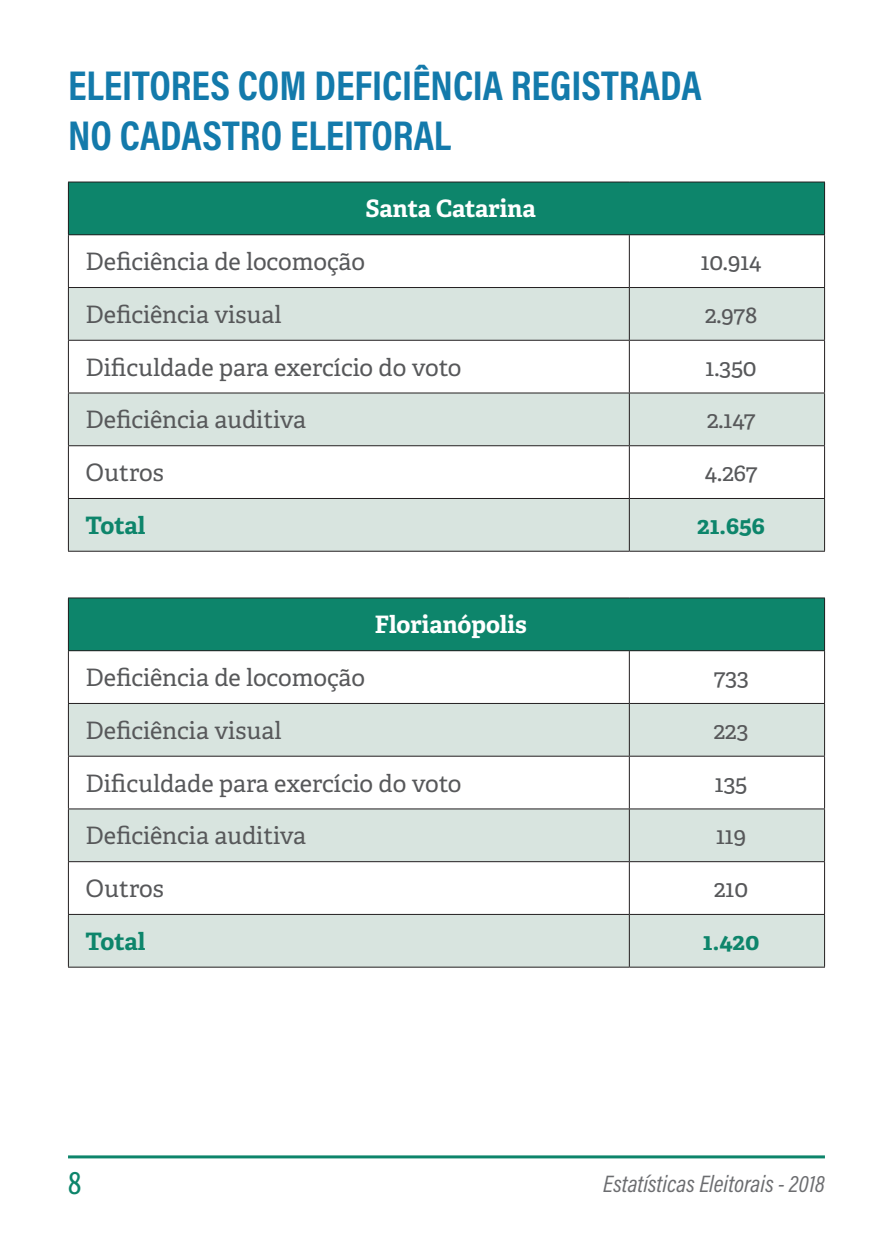
<style>
.page{position:relative;width:893px;height:1259px;background:#fff}
.page>*{position:absolute;margin:0;border:0;box-sizing:border-box;transform-origin:0 0}
.t1{font:700 42px/50.4px "Acumin Pro Cond";color:#137aab}
.t2{font:30px "Adelle Condensed";color:#0d856b}
.t3{font:24px "Adelle PE";color:#57585a}
.t4{font:italic 24px "Acumin Pro Cond";color:#6c6d70}
.t5{font:700 24px "Adelle PE";letter-spacing:-.005em;color:#fff}
.t6{font:700 24px "Adelle PE";letter-spacing:-.005em;color:#0d856b}
</style>
<div class="page">
<hr style="left:68px;top:1155px;width:757px;height:3px;background:#0d856b">
<div style="left:68px;top:182px;width:757px;height:53px;background:#0d856b"></div>
<svg style="left:69px;top:288px;width:755px;height:263px;fill:#d8e4df"></svg>
<hr style="left:68px;top:181px;width:561px;height:1px;background:#231f20">
<hr style="left:68px;top:182px;width:1px;height:52px;background:#231f20">
<hr style="left:629px;top:181px;width:196px;height:1px;background:#231f20">
<hr style="left:824px;top:182px;width:1px;height:52px;background:#231f20">
<hr style="left:68px;top:234px;width:561px;height:1px;background:#231f20">
<hr style="left:68px;top:235px;width:1px;height:52px;background:#231f20">
<hr style="left:629px;top:234px;width:196px;height:1px;background:#231f20">
<hr style="left:629px;top:235px;width:1px;height:52px;background:#231f20">
<hr style="left:824px;top:235px;width:1px;height:52px;background:#231f20">
<hr style="left:68px;top:341px;width:1px;height:52px;background:#231f20">
<hr style="left:629px;top:341px;width:1px;height:52px;background:#231f20">
<hr style="left:824px;top:341px;width:1px;height:52px;background:#231f20">
<hr style="left:68px;top:446px;width:1px;height:52px;background:#231f20">
<hr style="left:629px;top:446px;width:1px;height:52px;background:#231f20">
<hr style="left:824px;top:446px;width:1px;height:52px;background:#231f20">
<hr style="left:629px;top:287px;width:196px;height:1px;background:#231f20">
<hr style="left:824px;top:288px;width:1px;height:52px;background:#231f20">
<hr style="left:629px;top:340px;width:196px;height:1px;background:#231f20">
<hr style="left:68px;top:287px;width:561px;height:1px;background:#231f20">
<hr style="left:68px;top:288px;width:1px;height:52px;background:#231f20">
<hr style="left:629px;top:288px;width:1px;height:52px;background:#231f20">
<hr style="left:68px;top:340px;width:561px;height:1px;background:#231f20">
<hr style="left:68px;top:392px;width:561px;height:1px;background:#231f20">
<hr style="left:68px;top:393px;width:1px;height:52px;background:#231f20">
<hr style="left:68px;top:445px;width:561px;height:1px;background:#231f20">
<hr style="left:629px;top:392px;width:196px;height:1px;background:#231f20">
<hr style="left:629px;top:393px;width:1px;height:52px;background:#231f20">
<hr style="left:824px;top:393px;width:1px;height:52px;background:#231f20">
<hr style="left:629px;top:445px;width:196px;height:1px;background:#231f20">
<hr style="left:68px;top:498px;width:561px;height:1px;background:#231f20">
<hr style="left:68px;top:499px;width:1px;height:52px;background:#231f20">
<hr style="left:68px;top:551px;width:561px;height:1px;background:#231f20">
<hr style="left:629px;top:498px;width:196px;height:1px;background:#231f20">
<hr style="left:629px;top:499px;width:1px;height:52px;background:#231f20">
<hr style="left:824px;top:499px;width:1px;height:52px;background:#231f20">
<hr style="left:629px;top:551px;width:196px;height:1px;background:#231f20">
<div style="left:68px;top:598px;width:757px;height:53px;background:#0d856b"></div>
<svg style="left:69px;top:704px;width:755px;height:262px;fill:#d8e4df"></svg>
<hr style="left:68px;top:597px;width:561px;height:1px;background:#231f20">
<hr style="left:68px;top:598px;width:1px;height:52px;background:#231f20">
<hr style="left:629px;top:597px;width:196px;height:1px;background:#231f20">
<hr style="left:824px;top:598px;width:1px;height:52px;background:#231f20">
<hr style="left:68px;top:650px;width:561px;height:1px;background:#231f20">
<hr style="left:68px;top:651px;width:1px;height:52px;background:#231f20">
<hr style="left:629px;top:650px;width:196px;height:1px;background:#231f20">
<hr style="left:629px;top:651px;width:1px;height:52px;background:#231f20">
<hr style="left:824px;top:651px;width:1px;height:52px;background:#231f20">
<hr style="left:68px;top:756px;width:1px;height:52px;background:#231f20">
<hr style="left:629px;top:756px;width:1px;height:52px;background:#231f20">
<hr style="left:824px;top:756px;width:1px;height:52px;background:#231f20">
<hr style="left:68px;top:862px;width:1px;height:52px;background:#231f20">
<hr style="left:629px;top:862px;width:1px;height:52px;background:#231f20">
<hr style="left:824px;top:862px;width:1px;height:52px;background:#231f20">
<hr style="left:629px;top:703px;width:196px;height:1px;background:#231f20">
<hr style="left:824px;top:704px;width:1px;height:52px;background:#231f20">
<hr style="left:629px;top:755px;width:196px;height:1px;background:#231f20">
<hr style="left:68px;top:703px;width:561px;height:1px;background:#231f20">
<hr style="left:68px;top:704px;width:1px;height:52px;background:#231f20">
<hr style="left:629px;top:704px;width:1px;height:52px;background:#231f20">
<hr style="left:68px;top:755px;width:561px;height:1px;background:#231f20">
<hr style="left:68px;top:808px;width:561px;height:1px;background:#231f20">
<hr style="left:68px;top:809px;width:1px;height:52px;background:#231f20">
<hr style="left:68px;top:861px;width:561px;height:1px;background:#231f20">
<hr style="left:629px;top:808px;width:196px;height:1px;background:#231f20">
<hr style="left:629px;top:809px;width:1px;height:52px;background:#231f20">
<hr style="left:824px;top:809px;width:1px;height:52px;background:#231f20">
<hr style="left:629px;top:861px;width:196px;height:1px;background:#231f20">
<hr style="left:68px;top:914px;width:561px;height:1px;background:#231f20">
<hr style="left:68px;top:914px;width:1px;height:52px;background:#231f20">
<hr style="left:68px;top:966px;width:561px;height:1px;background:#231f20">
<hr style="left:629px;top:914px;width:196px;height:1px;background:#231f20">
<hr style="left:629px;top:914px;width:1px;height:52px;background:#231f20">
<hr style="left:824px;top:914px;width:1px;height:52px;background:#231f20">
<hr style="left:629px;top:966px;width:196px;height:1px;background:#231f20">
<h1 class="t1" style="left:68px;top:59px;width:635px">ELEITORES COM DEFICIÊNCIA REGISTRADA<br>NO CADASTRO ELEITORAL</h1>
<p class="t5" style="left:366px;top:192px;width:172px">Santa Catarina</p>
<p class="t3" style="left:85px;top:244px;width:281px">Deficiência de locomoção</p>
<p class="t3" style="left:701px;top:244px;width:62px">10.914</p>
<p class="t3" style="left:85px;top:297px;width:198px">Deficiência visual</p>
<p class="t3" style="left:705px;top:297px;width:54px">2.978</p>
<p class="t3" style="left:85px;top:350px;width:377px">Dificuldade para exercício do voto</p>
<p class="t3" style="left:706px;top:350px;width:53px">1.350</p>
<p class="t3" style="left:85px;top:402px;width:222px">Deficiência auditiva</p>
<p class="t3" style="left:707px;top:402px;width:50px">2.147</p>
<p class="t3" style="left:85px;top:455px;width:80px">Outros</p>
<p class="t3" style="left:705px;top:455px;width:54px">4.267</p>
<p class="t6" style="left:85px;top:508px;width:62px">Total</p>
<p class="t6" style="left:697px;top:508px;width:69px">21.656</p>
<p class="t5" style="left:375px;top:607px;width:154px">Florianópolis</p>
<p class="t3" style="left:85px;top:660px;width:281px">Deficiência de locomoção</p>
<p class="t3" style="left:713px;top:660px;width:37px">733</p>
<p class="t3" style="left:85px;top:713px;width:198px">Deficiência visual</p>
<p class="t3" style="left:714px;top:713px;width:36px">223</p>
<p class="t3" style="left:85px;top:765px;width:377px">Dificuldade para exercício do voto</p>
<p class="t3" style="left:715px;top:765px;width:34px">135</p>
<p class="t3" style="left:85px;top:818px;width:222px">Deficiência auditiva</p>
<p class="t3" style="left:716px;top:818px;width:32px">119</p>
<p class="t3" style="left:85px;top:871px;width:80px">Outros</p>
<p class="t3" style="left:714px;top:871px;width:35px">210</p>
<p class="t6" style="left:85px;top:924px;width:62px">Total</p>
<p class="t6" style="left:703px;top:924px;width:58px">1.420</p>
<p class="t2" style="left:68px;top:1161px;width:15px">8</p>
<p class="t4" style="left:603px;top:1168px;width:223px">Estatísticas Eleitorais - 2018</p>
</div>
